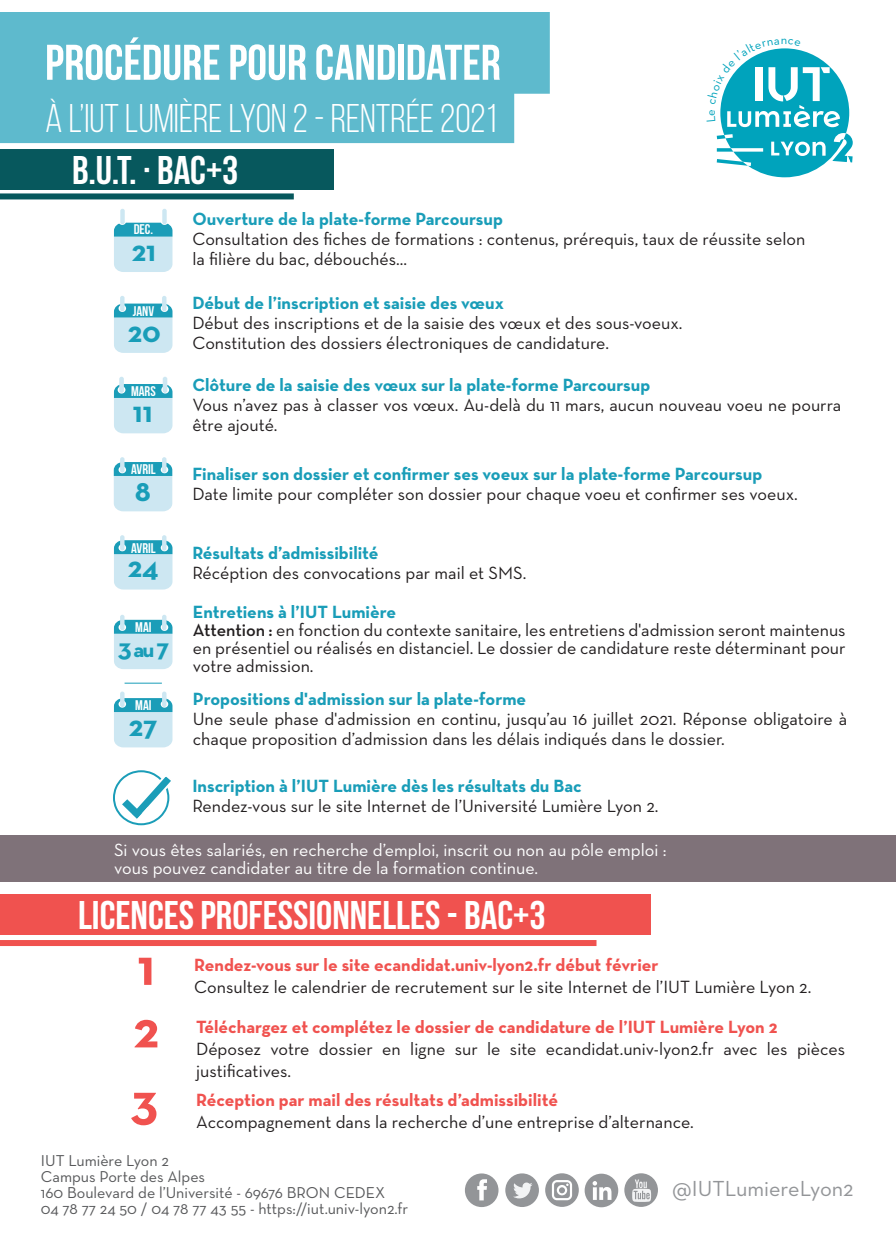
<style>
.page{position:relative;width:896px;height:1248px;background:#fff}
.page>*{position:absolute;margin:0;border:0;box-sizing:border-box;transform-origin:0 0}
.t1{font:700 52px "Neutra Text";color:#f0524f}
.t2{font:700 50px "Bebas Neue";color:#fff}
.t3{font:700 40px "Bebas Neue";color:#fff}
.t4{font:40px "Bebas Neue";color:#fff}
.t5{font:700 29.2px "Neutra Text";color:#199db8}
.t6{font:700 26px "Neutra Text";color:#199db8}
.t7{font:22.2px "Neutra Text";color:#939598}
.t8{font:18px/20px "Neutra Text";color:#231f20}
.t9{font:700 18px "Neutra Text";color:#199db8}
.t10{font:700 18px "Neutra Text";color:#f0524f}
.t11{font:18px/18px "Neutra Text";color:#fff}
.t12{font:16px/16px "Neutra Text";color:#57585a}
.t13{font:700 14px "Bebas Neue";color:#fff}
.t14{font:12.6px "Neutra Text";color:#00a3bc}
.s1{font-size:22px}
.s2{font-weight:700;color:#199db8}
.s3{font-weight:600}
</style>
<div class="page">
<div style="left:0;top:12px;width:550px;height:131px;background:#5ebacd"></div>
<div style="left:0;top:893px;width:650px;height:41px;background:#f0524f"></div>
<div style="left:0;top:149px;width:333px;height:40px;background:#07585d"></div>
<div style="left:0;top:193px;width:294px;height:6px;background:#07585d"></div>
<div style="left:0;top:939px;width:596px;height:6px;background:#f0524f"></div>
<svg style="left:114px;top:303px;width:58px;height:50px;background:#a3d5e4"></svg>
<svg style="left:161px;top:305px;width:7px;height:7px"></svg>
<svg style="left:119px;top:305px;width:7px;height:7px"></svg>
<hr style="left:162px;top:296px;width:4px;height:15px;background:#cde7f2;border-radius:2px">
<hr style="left:120px;top:296px;width:4px;height:15px;background:#cde7f2;border-radius:2px">
<svg style="left:114px;top:223px;width:58px;height:49px;background:#9fd4e2"></svg>
<div style="left:161px;top:218px;width:7px;height:7px;background:#f7fbfd;border-radius:50%"></div>
<div style="left:119px;top:218px;width:7px;height:7px;background:#f6fafc;border-radius:50%"></div>
<div style="left:162px;top:209px;width:5px;height:15px;background:#cde7f2;border-radius:2px"></div>
<div style="left:120px;top:209px;width:5px;height:15px;background:#cde7f2;border-radius:2px"></div>
<svg style="left:114px;top:384px;width:58px;height:49px;background:#a2d5e4"></svg>
<svg style="left:161px;top:386px;width:8px;height:7px"></svg>
<div style="left:118px;top:386px;width:7px;height:7px;background:#fff;border-radius:50%"></div>
<hr style="left:163px;top:377px;width:4px;height:16px;background:#cde7f2;border-radius:2px">
<div style="left:119px;top:377px;width:5px;height:16px;background:#cde7f2;border-radius:2px"></div>
<svg style="left:114px;top:462px;width:58px;height:49px;background:#a3d5e4"></svg>
<svg style="left:161px;top:466px;width:7px;height:7px"></svg>
<svg style="left:119px;top:466px;width:7px;height:7px"></svg>
<hr style="left:162px;top:457px;width:4px;height:15px;background:#cde7f2;border-radius:2px">
<hr style="left:120px;top:457px;width:4px;height:15px;background:#cde7f2;border-radius:2px">
<svg style="left:114px;top:698px;width:58px;height:49px;background:#a3d5e4"></svg>
<svg style="left:161px;top:700px;width:7px;height:7px"></svg>
<hr style="left:162px;top:691px;width:4px;height:16px;background:#cde7f2;border-radius:2px">
<div style="left:120px;top:691px;width:5px;height:16px;background:#cde7f2;border-radius:2px"></div>
<svg style="left:114px;top:540px;width:58px;height:49px;background:#a3d5e4"></svg>
<svg style="left:161px;top:544px;width:7px;height:7px"></svg>
<svg style="left:119px;top:544px;width:7px;height:7px"></svg>
<hr style="left:162px;top:535px;width:4px;height:15px;background:#cde7f2;border-radius:2px">
<hr style="left:120px;top:535px;width:4px;height:15px;background:#cde7f2;border-radius:2px">
<svg style="left:113px;top:770px;width:58px;height:56px"></svg>
<div style="left:0;top:835px;width:896px;height:47px;background:#7f7279"></div>
<div style="left:465px;top:1173px;width:33px;height:33px;background:#939598;border-radius:50%"></div>
<svg style="left:477px;top:1179px;width:10px;height:21px"></svg>
<div style="left:505px;top:1173px;width:34px;height:33px;background:#939598;border-radius:50%"></div>
<svg style="left:513px;top:1182px;width:19px;height:16px"></svg>
<svg style="left:545px;top:1173px;width:34px;height:33px"></svg>
<div style="left:584px;top:1173px;width:34px;height:34px;background:#939598;border-radius:50%"></div>
<svg style="left:592px;top:1181px;width:19px;height:18px"></svg>
<div style="left:624px;top:1173px;width:34px;height:33px;background:#939598;border-radius:50%"></div>
<svg style="left:632px;top:1179px;width:19px;height:22px"></svg>
<svg style="left:114px;top:619px;width:58px;height:50px;background:#a5d6e4"></svg>
<svg style="left:161px;top:623px;width:7px;height:8px"></svg>
<svg style="left:119px;top:623px;width:7px;height:8px"></svg>
<hr style="left:162px;top:614px;width:4px;height:16px;background:#cde7f2;border-radius:2px">
<hr style="left:120px;top:614px;width:4px;height:16px;background:#cde7f2;border-radius:2px">
<svg style="left:716px;top:48px;width:137px;height:129px"></svg>
<h2 class="t2" style="left:45px;top:35px;width:457px">PROCÉDURE POUR CANDIDATER</h2>
<h3 class="t4" style="left:45px;top:97px;width:453px">À L’IUT LUMIÈRE LYON 2 - RENTRÉE 2021</h3>
<h3 class="t3" style="left:72px;top:149px;width:168px">B.U.T. · BAC+3</h3>
<p class="t14" style="left:780px;top:32px;width:8px">n</p>
<p class="t13" style="left:134px;top:222px;width:21px">DEC.</p>
<h3 class="t5" style="left:132px;top:233px;width:26px">21</h3>
<p class="t13" style="left:133px;top:303px;width:23px">JANV</p>
<h3 class="t5" style="left:128px;top:314px;width:35px">20</h3>
<p class="t13" style="left:131px;top:383px;width:26px">MARS</p>
<h3 class="t5" style="left:133px;top:394px;width:21px">11</h3>
<p class="t13" style="left:131px;top:462px;width:26px">AVRIL</p>
<h3 class="t5" style="left:135px;top:473px;width:18px">8</h3>
<p class="t13" style="left:131px;top:540px;width:26px">AVRIL</p>
<h3 class="t5" style="left:128px;top:549px;width:33px">24</h3>
<p class="t13" style="left:135px;top:619px;width:18px">MAI</p>
<h3 class="t6" style="left:118px;top:631px;width:53px">3 <span class="s1">au</span> 7</h3>
<p class="t13" style="left:135px;top:697px;width:18px">MAI</p>
<h3 class="t5" style="left:129px;top:707px;width:31px">27</h3>
<p class="t9" style="left:192px;top:208px;width:312px">Ouverture de la plate-forme Parcoursup</p>
<p class="t8" style="left:192px;top:229px;width:614px">Consultation des fiches de formations : contenus, prérequis, taux de réussite selon la filière du bac, débouchés...</p>
<p class="t9" style="left:192px;top:292px;width:313px">Début de l’inscription et saisie des vœux</p>
<p class="t8" style="left:192px;top:312px;width:491px">Début des inscriptions et de la saisie des vœux et des sous-voeux.<br>Constitution des dossiers électroniques de candidature.</p>
<p class="t9" style="left:192px;top:374px;width:459px">Clôture de la saisie des vœux sur la plate-forme Parcoursup</p>
<p class="t8" style="left:192px;top:395px;width:650px">Vous n’avez pas à classer vos vœux. Au-delà du 11 mars, aucun nouveau voeu ne pourra être ajouté.</p>
<p class="t9" style="left:192px;top:462px;width:571px">Finaliser son dossier et confirmer ses voeux sur la plate-forme Parcoursup</p>
<p class="t8" style="left:192px;top:483px;width:607px">Date limite pour compléter son dossier pour chaque voeu et confirmer ses voeux.</p>
<p class="t9" style="left:192px;top:541px;width:188px">Résultats d’admissibilité</p>
<p class="t8" style="left:192px;top:562px;width:335px">Récéption des convocations par mail et SMS.</p>
<p class="t8" style="left:193px;top:602px;width:654px;line-height:18px"><span class="s2">Entretiens à l’IUT Lumière<br></span><span class="s3">Attention :</span> en fonction du contexte sanitaire, les entretiens d'admission seront maintenus en présentiel ou réalisés en distanciel. Le dossier de candidature reste déterminant pour votre admission.</p>
<p class="t9" style="left:193px;top:687px;width:335px">Propositions d'admission sur la plate-forme</p>
<p class="t8" style="left:193px;top:708px;width:656px">Une seule phase d'admission en continu, jusqu’au 16 juillet 2021. Réponse obligatoire à chaque proposition d’admission dans les délais indiqués dans le dossier.</p>
<p class="t9" style="left:192px;top:774px;width:391px">Inscription à l’IUT Lumière dès les résultats du Bac</p>
<p class="t8" style="left:192px;top:795px;width:468px">Rendez-vous sur le site Internet de l’Université Lumière Lyon 2.</p>
<p class="t11" style="left:114px;top:840px;width:554px">Si vous êtes salariés, en recherche d’emploi, inscrit ou non au pôle emploi : vous pouvez candidater au titre de la formation continue.</p>
<h3 class="t3" style="left:78px;top:893px;width:469px">LICENCES PROFESSIONNELLES - BAC+3</h3>
<h1 class="t1" style="left:137px;top:934px;width:19px">1</h1>
<h1 class="t1" style="left:133px;top:997px;width:27px">2</h1>
<h1 class="t1" style="left:130px;top:1069px;width:29px">3</h1>
<p class="t10" style="left:194px;top:953px;width:466px">Rendez-vous sur le site ecandidat.univ-lyon2.fr début février</p>
<p class="t8" style="left:194px;top:976px;width:618px">Consultez le calendrier de recrutement sur le site Internet de l’IUT Lumière Lyon 2.</p>
<p class="t10" style="left:196px;top:1015px;width:583px">Téléchargez et complétez le dossier de candidature de l’IUT Lumière Lyon 2</p>
<p class="t8" style="left:196px;top:1037px;width:650px;line-height:21.6px">Déposez votre dossier en ligne sur le site ecandidat.univ-lyon2.fr avec les pièces justificatives.</p>
<p class="t10" style="left:196px;top:1088px;width:363px">Réception par mail des résultats d’admissibilité</p>
<p class="t8" style="left:196px;top:1111px;width:499px">Accompagnement dans la recherche d’une entreprise d’alternance.</p>
<p class="t12" style="left:41px;top:1152px;width:369px">IUT Lumière Lyon 2<br>Campus Porte des Alpes<br>160 Boulevard de l’Université - 69676 BRON CEDEX<br>04 78 77 24 50 / 04 78 77 43 55 - https://iut.univ-lyon2.fr</p>
<p class="t7" style="left:672px;top:1174px;width:183px">@IUTLumiereLyon2</p>
</div>
